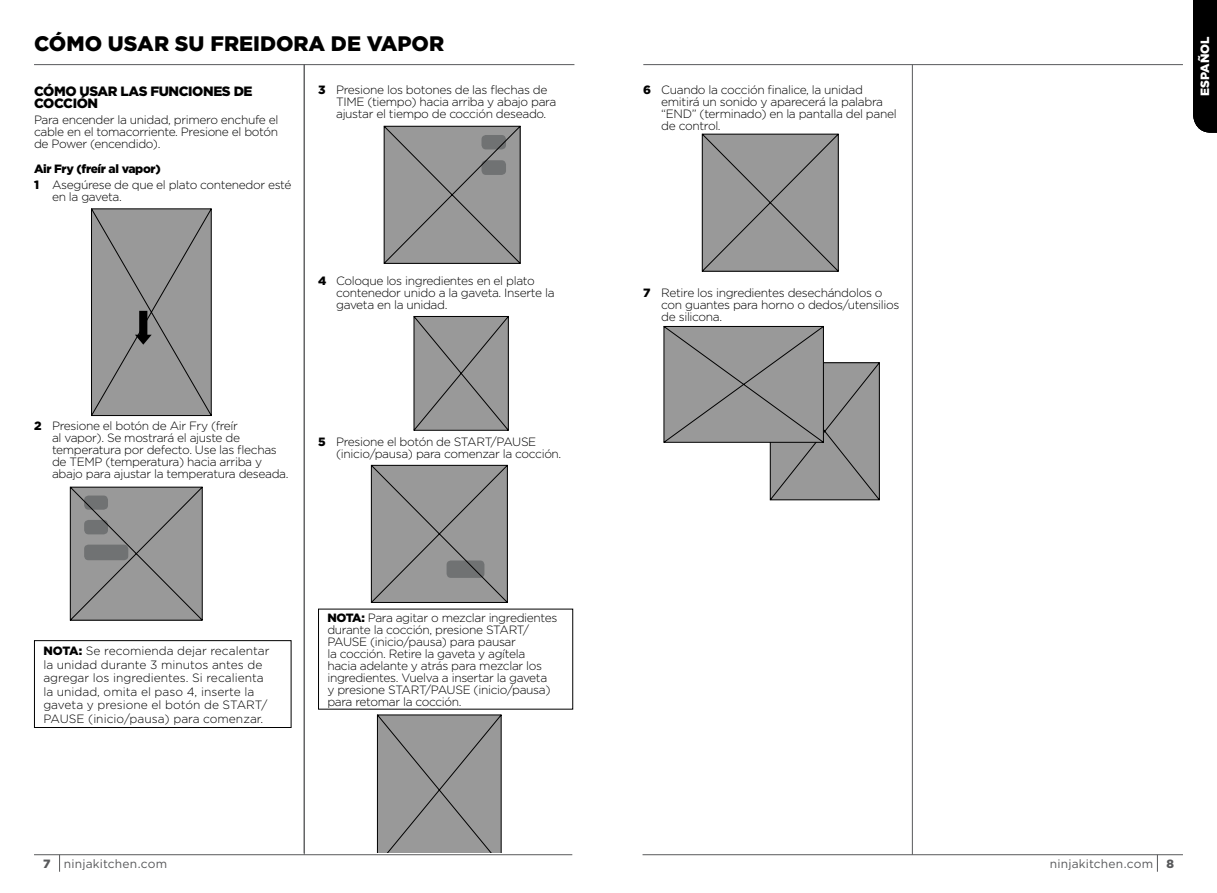
<style>
.page{position:relative;width:1217px;height:893px;background:#fff}
.page>*{position:absolute;margin:0;border:0;box-sizing:border-box;transform-origin:0 0}
.t1{font:900 21px "Gotham";color:#000}
.t2{font:900 13.5px/12px "Gotham";letter-spacing:-.03em;color:#000}
.t3{font:300 12px/12px "Gotham";letter-spacing:-.03em;color:#000}
.t4{font:300 12px/13.5px "Gotham";color:#000}
.t5{font:12px "Gotham";letter-spacing:.015em;color:#58595b}
.t6{font:900 12px "Gotham";color:#fff}
.s1{font-weight:900}
</style>
<div class="page">
<hr style="left:34px;top:64px;width:540px;height:1px;background:#58595b">
<hr style="left:643px;top:64px;width:539px;height:1px;background:#58595b">
<hr style="left:304px;top:64px;width:1px;height:791px;background:#58595b">
<hr style="left:911px;top:65px;width:1px;height:790px;background:#58595b">
<hr style="left:34px;top:854px;width:538px;height:1px;background:#58595b">
<svg style="left:59px;top:855px;width:1px;height:17px"></svg>
<hr style="left:642px;top:854px;width:540px;height:1px;background:#58595b">
<svg style="left:1156px;top:855px;width:1px;height:16px"></svg>
<svg style="left:91px;top:208px;width:121px;height:208px;background:#909090"></svg>
<div style="left:34px;top:640px;width:257px;height:88px;border:1px solid #000"></div>
<svg style="left:383px;top:125px;width:137px;height:139px;background:#939393"></svg>
<div style="left:481px;top:135px;width:25px;height:14px;background:#707273;border-radius:4px"></div>
<div style="left:481px;top:160px;width:25px;height:15px;background:#707273;border-radius:4px"></div>
<svg style="left:413px;top:316px;width:96px;height:115px;background:#919191"></svg>
<svg style="left:370px;top:465px;width:138px;height:138px;background:#949494"></svg>
<svg style="left:376px;top:715px;width:126px;height:137px;background:#959595"></svg>
<svg style="left:446px;top:560px;width:38px;height:18px"></svg>
<div style="left:701px;top:133px;width:137px;height:139px;background:#999"></div>
<svg style="left:663px;top:326px;width:216px;height:175px"></svg>
<svg style="left:70px;top:486px;width:133px;height:135px;background:#929292"></svg>
<svg style="left:84px;top:495px;width:24px;height:15px"></svg>
<div style="left:84px;top:520px;width:24px;height:14px;background:#707273;border-radius:4px"></div>
<div style="left:84px;top:545px;width:44px;height:15px;background:#707273;border-radius:4px"></div>
<div style="left:1193px;top:0;width:23px;height:133px;background:#000"></div>
<h1 class="t1" style="left:34px;top:29px;width:411px">CÓMO USAR SU FREIDORA DE VAPOR</h1>
<p class="t2" style="left:34px;top:85px;width:220px">CÓMO USAR LAS FUNCIONES DE<br>COCCIÓN</p>
<p class="t3" style="left:34px;top:113px;width:246px;text-align:justify">Para encender la unidad, primero enchufe el cable en el tomacorriente. Presione el botón de Power (encendido).</p>
<p class="t3" style="left:34px;top:160px;width:259px;line-height:16.2px"><span class="s1">Air Fry (freír al vapor)<br>1</span> Asegúrese de que el plato contenedor esté</p>
<p class="t3" style="left:52px;top:190px;width:71px">en la gaveta.</p>
<p class="t3" style="left:336px;top:83px;width:221px;text-indent:-18px"><span class="s1">3</span> Presione los botones de las flechas de<br>TIME (tiempo) hacia arriba y abajo para ajustar el tiempo de cocción deseado.</p>
<p class="t3" style="left:336px;top:275px;width:220px;text-indent:-18px"><span class="s1">4</span> Coloque los ingredientes en el plato contenedor unido a la gaveta. Inserte la gaveta en la unidad.</p>
<p class="t3" style="left:52px;top:420px;width:238px;text-indent:-18px"><span class="s1">2</span> Presione el botón de Air Fry (freír<br>al vapor). Se mostrará el ajuste de temperatura por defecto. Use las flechas de TEMP (temperatura) hacia arriba y abajo para ajustar la temperatura deseada.</p>
<p class="t3" style="left:336px;top:436px;width:227px;text-indent:-18px"><span class="s1">5</span> Presione el botón de START/PAUSE (inicio/pausa) para comenzar la cocción.</p>
<p class="t4" style="left:43px;top:644px;width:228px"><span class="s1">NOTA:</span> Se recomienda dejar recalentar la unidad durante 3 minutos antes de agregar los ingredientes. Si recalienta la unidad, omita el paso 4, inserte la gaveta y presione el botón de START/ PAUSE (inicio/pausa) para comenzar.</p>
<p class="t3" style="left:327px;top:611px;width:231px"><span class="s1">NOTA:</span> Para agitar o mezclar ingredientes durante la cocción, presione START/ PAUSE (inicio/pausa) para pausar<br>la cocción. Retire la gaveta y agítela hacia adelante y atrás para mezclar los ingredientes. Vuelva a insertar la gaveta<br>y presione START/PAUSE (inicio/pausa) para retomar la cocción.</p>
<p class="t3" style="left:661px;top:83px;width:237px;text-indent:-18px"><span class="s1">6</span> Cuando la cocción finalice, la unidad emitirá un sonido y aparecerá la palabra “END” (terminado) en la pantalla del panel de control.</p>
<p class="t3" style="left:661px;top:287px;width:239px;text-indent:-18px"><span class="s1">7</span> Retire los ingredientes desechándolos o con guantes para horno o dedos/utensilios de silicona.</p>
<p class="t6" style="left:1196px;top:96px;width:61px;rotate:-90deg">ESPAÑOL</p>
<p class="t6" style="left:1196px;top:94px;width:56px;rotate:-90deg">ENGLISH</p>
<p class="t5" style="left:43px;top:856px;width:125px"><span class="s1">7</span> ninjakitchen.com</p>
<p class="t5" style="left:1049px;top:856px;width:125px">ninjakitchen.com <span class="s1">8</span></p>
</div>
